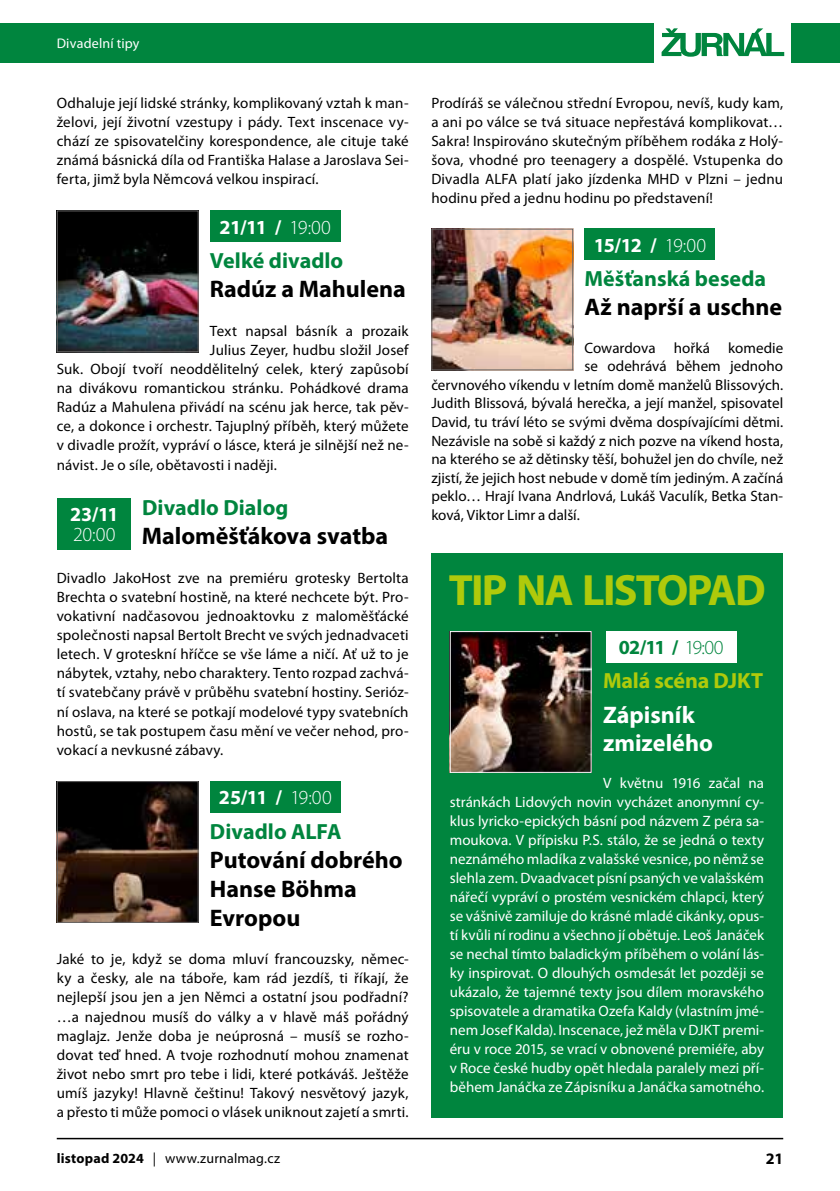
<style>
.page{position:relative;width:840px;height:1191px;background:#fff}
.page>*{position:absolute;margin:0;border:0;box-sizing:border-box;transform-origin:0 0}
.t1{font:700 44px "Myriad Pro";letter-spacing:-.04em;color:#afca0b}
.t2{font:700 24px/29px "Myriad Pro";color:#000}
.t3{font:700 24px/28.8px "Myriad Pro";color:#fff}
.t4{font:700 22px "Myriad Pro";color:#00853e}
.t5{font:700 22px "Myriad Pro";letter-spacing:-.005em;color:#afca0b}
.t6{font:700 20px "Myriad Pro";letter-spacing:-.05em;color:#fff}
.t7{font:700 20px "Myriad Pro";color:#00853e}
.t8{font:300 20px "Myriad Pro";color:#fff}
.t9{font:700 16px "Myriad Pro";color:#000}
.t10{font:15px/19.2px "Myriad Pro";letter-spacing:.005em;color:#000;text-align:justify}
.t11{font:15px/19px "Myriad Pro";color:#fff;text-align:justify}
.t12{font:14px "Myriad Pro";letter-spacing:.015em;color:#000}
.t13{font:14px "Myriad Pro";letter-spacing:.015em;color:#fff}
.s1{font-weight:300}
.s2{font-weight:700}
</style>
<div class="page">
<hr style="left:57px;top:1137px;width:725px;height:2px;background:#000">
<div style="left:0;top:23px;width:653px;height:39px;background:#00853e"></div>
<div style="left:790px;top:23px;width:49px;height:39px;background:#00853e"></div>
<svg style="left:661px;top:28px;width:122px;height:29px"></svg>
<div style="left:431px;top:553px;width:351px;height:564px;background:#00853e"></div>
<img style="left:451px;top:633px;width:138px;height:138px">
<div style="left:449px;top:631px;width:142px;height:142px;border:1px solid #fff"></div>
<div style="left:605px;top:631px;width:131px;height:31px;background:#fff"></div>
<div style="left:210px;top:210px;width:130px;height:32px;background:#00853e"></div>
<div style="left:210px;top:781px;width:130px;height:31px;background:#00853e"></div>
<img style="left:59px;top:212px;width:137px;height:138px">
<div style="left:57px;top:210px;width:141px;height:142px;border:1px solid #646363"></div>
<div style="left:57px;top:498px;width:73px;height:51px;background:#00853e"></div>
<img style="left:59px;top:783px;width:137px;height:138px">
<div style="left:57px;top:781px;width:141px;height:142px;border:1px solid #646363"></div>
<div style="left:584px;top:228px;width:130px;height:32px;background:#00853e"></div>
<img style="left:433px;top:231px;width:138px;height:137px">
<div style="left:431px;top:229px;width:142px;height:141px;border:1px solid #646363"></div>
<p class="t13" style="left:57px;top:35px;width:84px">Divadelní tipy</p>
<p class="t10" style="left:57px;top:93px;width:353px">Odhaluje její lidské stránky, komplikovaný vztah k man&shy;želovi, její životní vzestupy i pády. Text inscenace vy&shy;chází ze spisovatelčiny korespondence, ale cituje také známá básnická díla od Františka Halase a Jaroslava Sei&shy;ferta, jimž byla Němcová velkou inspirací.</p>
<h3 class="t6" style="left:219px;top:214px;width:113px">21/11 / <span class="s1">19:00</span></h3>
<h3 class="t4" style="left:210px;top:246px;width:135px">Velké divadlo</h3>
<h2 class="t2" style="left:210px;top:274px;width:197px">Radúz a Mahulena</h2>
<p class="t10" style="left:210px;top:321px;width:200px">Text napsal básník a prozaik</p>
<p class="t10" style="left:210px;top:340px;width:200px">Julius Zeyer, hudbu složil Josef</p>
<p class="t10" style="left:57px;top:359px;width:353px">Suk. Obojí tvoří neoddělitelný celek, který zapůsobí</p>
<p class="t10" style="left:57px;top:378px;width:353px">na divákovu romantickou stránku. Pohádkové drama</p>
<p class="t10" style="left:57px;top:397px;width:353px">Radúz a Mahulena přivádí na scénu jak herce, tak pěv-</p>
<p class="t10" style="left:57px;top:416px;width:353px">ce, a dokonce i orchestr. Tajuplný příběh, který můžete</p>
<p class="t10" style="left:57px;top:435px;width:353px">v divadle prožít, vypráví o lásce, která je silnější než ne-</p>
<p class="t10" style="left:57px;top:455px;width:221px">návist. Je o síle, obětavosti i naději.</p>
<h3 class="t4" style="left:142px;top:493px;width:148px">Divadlo Dialog</h3>
<h2 class="t2" style="left:142px;top:521px;width:248px">Maloměšťákova svatba</h2>
<p class="t10" style="left:57px;top:567px;width:353px">Divadlo JakoHost zve na premiéru grotesky Bertolta Brechta o svatební hostině, na které nechcete být. Pro&shy;vokativní nadčasovou jednoaktovku z maloměšťácké společnosti napsal Bertolt Brecht ve svých jednadvaceti letech. V groteskní hříčce se vše láme a ničí. Ať už to je nábytek, vztahy, nebo charaktery. Tento rozpad zachvá&shy;tí svatebčany právě v průběhu svatební hostiny. Serióz&shy;ní oslava, na které se potkají modelové typy svatebních hostů, se tak postupem času mění ve večer nehod, pro&shy;vokací a nevkusné zábavy.</p>
<h3 class="t6" style="left:219px;top:784px;width:114px">25/11 / <span class="s1">19:00</span></h3>
<h3 class="t4" style="left:210px;top:817px;width:133px">Divadlo ALFA</h3>
<h2 class="t2" style="left:210px;top:844px;width:194px">Putování dobrého<br>Hanse Böhma<br>Evropou</h2>
<p class="t10" style="left:57px;top:949px;width:353px">Jaké to je, když se doma mluví francouzsky, němec&shy;ky a česky, ale na táboře, kam rád jezdíš, ti říkají, že nejlepší jsou jen a jen Němci a ostatní jsou podřadní? …a najednou musíš do války a v hlavě máš pořádný maglajz. Jenže doba je neúprosná – musíš se rozho&shy;dovat teď hned. A tvoje rozhodnutí mohou znamenat život nebo smrt pro tebe i lidi, které potkáváš. Ještěže umíš jazyky! Hlavně češtinu! Takový nesvětový jazyk, a přesto ti může pomoci o vlásek uniknout zajetí a smrti.</p>
<h3 class="t6" style="left:70px;top:501px;width:50px">23/11</h3>
<h3 class="t8" style="left:73px;top:522px;width:44px">20:00</h3>
<p class="t10" style="left:431px;top:93px;width:353px">Prodíráš se válečnou střední Evropou, nevíš, kudy kam, a ani po válce se tvá situace nepřestává komplikovat… Sakra! Inspirováno skutečným příběhem rodáka z Holý&shy;šova, vhodné pro teenagery a dospělé. Vstupenka do Divadla ALFA platí jako jízdenka MHD v Plzni – jednu hodinu před a jednu hodinu po představení!</p>
<h3 class="t6" style="left:593px;top:232px;width:114px">15/12 / <span class="s1">19:00</span></h3>
<h3 class="t4" style="left:584px;top:264px;width:183px">Měšťanská beseda</h3>
<h2 class="t2" style="left:584px;top:291px;width:199px">Až naprší a uschne</h2>
<p class="t10" style="left:584px;top:338px;width:200px">Cowardova hořká komedie</p>
<p class="t10" style="left:584px;top:356px;width:200px">se odehrává během jednoho</p>
<p class="t10" style="left:431px;top:375px;width:353px">červnového víkendu v letním domě manželů Blissových.</p>
<p class="t10" style="left:431px;top:393px;width:353px">Judith Blissová, bývalá herečka, a její manžel, spisovatel</p>
<p class="t10" style="left:431px;top:412px;width:353px">David, tu tráví léto se svými dvěma dospívajícími dětmi.</p>
<p class="t10" style="left:431px;top:431px;width:353px">Nezávisle na sobě si každý z nich pozve na víkend hosta,</p>
<p class="t10" style="left:431px;top:449px;width:353px">na kterého se až dětinsky těší, bohužel jen do chvíle, než</p>
<p class="t10" style="left:431px;top:468px;width:353px">zjistí, že jejich host nebude v domě tím jediným. A začíná</p>
<p class="t10" style="left:431px;top:486px;width:353px">peklo… Hrají Ivana Andrlová, Lukáš Vaculík, Betka Stan-</p>
<p class="t10" style="left:431px;top:505px;width:150px">ková, Viktor Limr a další.</p>
<h1 class="t1" style="left:448px;top:562px;width:318px">TIP NA LISTOPAD</h1>
<h3 class="t7" style="left:618px;top:634px;width:106px">02/11 / <span class="s1">19:00</span></h3>
<h3 class="t5" style="left:602px;top:666px;width:161px">Malá scéna DJKT</h3>
<h2 class="t3" style="left:602px;top:699px;width:111px">Zápisník zmizelého</h2>
<p class="t11" style="left:449px;top:773px;width:316px;text-indent:153px">V květnu 1916 začal na stránkách Lidových novin vycházet anonymní cy&shy;klus lyricko-epických básní pod názvem Z péra sa&shy;moukova. V přípisku P.S. stálo, že se jedná o texty neznámého mladíka z valašské vesnice, po němž se slehla zem. Dvaadvacet písní psaných ve valašském nářečí vypráví o prostém vesnickém chlapci, který se vášnivě zamiluje do krásné mladé cikánky, opus&shy;tí kvůli ní rodinu a všechno jí obětuje. Leoš Janáček se nechal tímto baladickým příběhem o volání lás&shy;ky inspirovat. O dlouhých osmdesát let později se ukázalo, že tajemné texty jsou dílem moravského spisovatele a dramatika Ozefa Kaldy (vlastním jmé&shy;nem Josef Kalda). Inscenace, jež měla v DJKT premi&shy;éru v roce 2015, se vrací v obnovené premiéře, aby v Roce české hudby opět hledala paralely mezi pří&shy;během Janáčka ze Zápisníku a Janáčka samotného.</p>
<p class="t12" style="left:57px;top:1149px;width:225px"><span class="s2">listopad 2024</span> | www.zurnalmag.cz</p>
<p class="t9" style="left:765px;top:1148px;width:19px">21</p>
</div>
